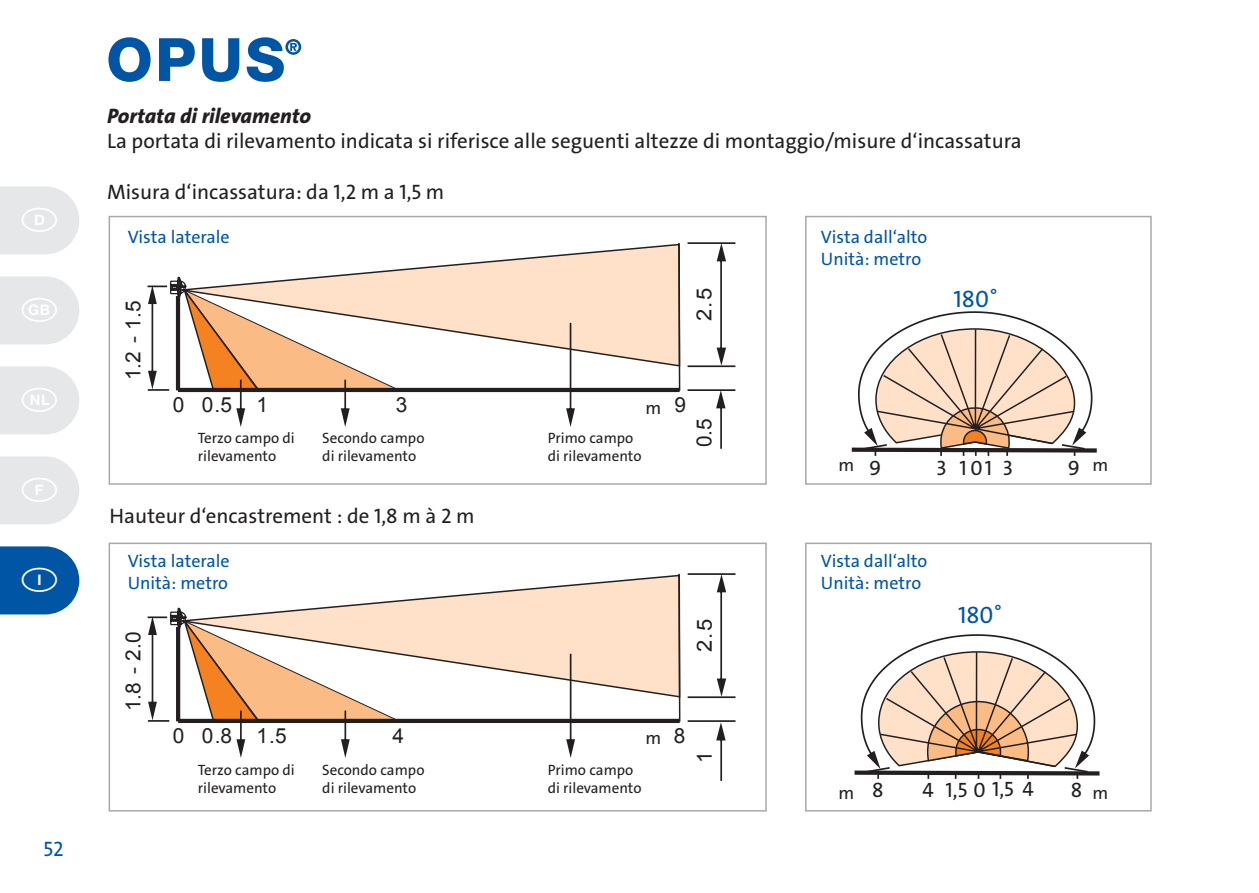
<style>
.page{position:relative;width:1259px;height:893px;background:#fff}
.page>*{position:absolute;margin:0;border:0;box-sizing:border-box;transform-origin:0 0}
.t1{font:24px "The Sans LP5 Plain";color:#0155a5}
.t2{font:21px "The Sans LP5 Plain";color:#231f20}
.t3{font:21px "Arial";color:#231f20}
.t4{font:21px "The Sans LP8 Ex Bld IT";color:#231f20}
.t5{font:21px "Arial";color:#231f20;scale:1.05 1}
.t6{font:21px "The Sans LP5 Plain";color:#0155a5}
.t7{font:18px/21.6px "The Sans LP5 Plain";color:#0155a5}
.t8{font:18px "The Sans LP5 Plain";color:#231f20}
.t9{font:15px/18px "The Sans LP5 Plain";color:#231f20}
.s1{font-size:21px}
</style>
<div class="page">
<svg style="left:108px;top:37px;width:193px;height:45px"></svg>
<svg style="left:326px;top:245px;width:355px;height:123px"></svg>
<hr style="left:178px;top:388px;width:501px;height:4px;background:#231f20">
<hr style="left:678px;top:243px;width:2px;height:148px;background:#231f20">
<hr style="left:687px;top:365px;width:48px;height:2px;background:#231f20">
<hr style="left:687px;top:389px;width:48px;height:2px;background:#231f20">
<hr style="left:687px;top:242px;width:48px;height:2px;background:#231f20">
<svg style="left:716px;top:244px;width:10px;height:122px"></svg>
<svg style="left:716px;top:391px;width:9px;height:58px"></svg>
<svg style="left:566px;top:323px;width:9px;height:104px"></svg>
<svg style="left:147px;top:276px;width:253px;height:151px"></svg>
<svg style="left:326px;top:575px;width:355px;height:123px"></svg>
<hr style="left:178px;top:719px;width:501px;height:4px;background:#231f20">
<hr style="left:678px;top:574px;width:2px;height:148px;background:#231f20">
<hr style="left:687px;top:696px;width:48px;height:2px;background:#231f20">
<hr style="left:687px;top:720px;width:48px;height:2px;background:#231f20">
<hr style="left:687px;top:573px;width:48px;height:2px;background:#231f20">
<svg style="left:717px;top:574px;width:9px;height:123px"></svg>
<svg style="left:566px;top:654px;width:9px;height:104px"></svg>
<svg style="left:148px;top:607px;width:252px;height:151px"></svg>
<svg style="left:716px;top:722px;width:9px;height:59px"></svg>
<div style="left:109px;top:216px;width:658px;height:269px;border:2px solid #a8a9ad"></div>
<svg style="left:851px;top:448px;width:245px;height:5px"></svg>
<svg style="left:858px;top:311px;width:234px;height:145px"></svg>
<div style="left:854px;top:770px;width:245px;height:5px;background:#231f20"></div>
<svg style="left:860px;top:634px;width:235px;height:145px"></svg>
<div style="left:805px;top:216px;width:346px;height:269px;border:2px solid #a8a9ad"></div>
<div style="left:109px;top:543px;width:658px;height:268px;border:2px solid #a8a9ad"></div>
<div style="left:805px;top:543px;width:346px;height:268px;border:2px solid #a8a9ad"></div>
<svg style="left:0;top:186px;width:79px;height:68px;background:#e8e9eb"></svg>
<svg style="left:0;top:276px;width:79px;height:68px;background:#e8e9eb"></svg>
<svg style="left:0;top:366px;width:79px;height:68px;background:#e8e9eb"></svg>
<svg style="left:0;top:456px;width:79px;height:68px;background:#e8e9eb"></svg>
<svg style="left:0;top:546px;width:79px;height:68px;background:#1864ad"></svg>
<p class="t6" style="left:44px;top:835px;width:21px">52</p>
<p class="t4" style="left:107px;top:102px;width:205px">Portata di rilevamento</p>
<p class="t2" style="left:107px;top:128px;width:916px">La portata di rilevamento indicata si riferisce alle seguenti altezze di montaggio/misure d‘incassatura</p>
<p class="t2" style="left:107px;top:178px;width:339px">Misura d‘incassatura: da 1,2 m a 1,5 m</p>
<p class="t7" style="left:128px;top:226px;width:103px">Vista laterale</p>
<p class="t7" style="left:821px;top:226px;width:108px">Vista dall‘alto<br>Unità: metro</p>
<p class="t3" style="left:119px;top:380px;width:82px;rotate:-90deg">1.2 - 1.5</p>
<p class="t5" style="left:690px;top:321px;width:33px;rotate:-90deg">2.5</p>
<p class="t3" style="left:173px;top:391px;width:97px">0 0.5 1</p>
<p class="t3" style="left:396px;top:391px;width:13px">3</p>
<p class="t3" style="left:674px;top:391px;width:13px">9</p>
<p class="t8" style="left:645px;top:396px;width:17px">m</p>
<p class="t1" style="left:953px;top:283px;width:46px">180˚</p>
<p class="t9" style="left:198px;top:429px;width:98px">Terzo campo di rilevamento</p>
<p class="t9" style="left:322px;top:429px;width:104px">Secondo campo di rilevamento</p>
<p class="t9" style="left:548px;top:429px;width:95px">Primo campo di rilevamento</p>
<p class="t2" style="left:110px;top:502px;width:366px">Hauteur d‘encastrement : de 1,8 m à 2 m</p>
<p class="t3" style="left:690px;top:447px;width:31px;rotate:-90deg">0.5</p>
<p class="t8" style="left:838px;top:454px;width:44px">m <span class="s1">9</span></p>
<p class="t2" style="left:936px;top:455px;width:78px">3 101 3</p>
<p class="t2" style="left:1067px;top:454px;width:42px">9 <sup>m</sup></p>
<p class="t7" style="left:128px;top:550px;width:103px">Vista laterale<br>Unità: metro</p>
<p class="t7" style="left:821px;top:550px;width:108px">Vista dall‘alto<br>Unità: metro</p>
<p class="t3" style="left:119px;top:711px;width:82px;rotate:-90deg">1.8 - 2.0</p>
<p class="t5" style="left:690px;top:651px;width:33px;rotate:-90deg">2.5</p>
<p class="t3" style="left:173px;top:722px;width:115px">0 0.8 1.5</p>
<p class="t3" style="left:392px;top:722px;width:13px">4</p>
<p class="t3" style="left:674px;top:722px;width:13px">8</p>
<p class="t8" style="left:645px;top:726px;width:17px">m</p>
<p class="t3" style="left:691px;top:763px;width:13px;rotate:-90deg">1</p>
<p class="t1" style="left:958px;top:599px;width:46px">180˚</p>
<p class="t9" style="left:198px;top:761px;width:98px">Terzo campo di rilevamento</p>
<p class="t9" style="left:322px;top:761px;width:104px">Secondo campo di rilevamento</p>
<p class="t9" style="left:548px;top:761px;width:95px">Primo campo di rilevamento</p>
<p class="t2" style="left:872px;top:776px;width:13px">8</p>
<p class="t2" style="left:922px;top:776px;width:113px">4 1,5 0 1,5 4</p>
<p class="t2" style="left:1070px;top:776px;width:13px">8</p>
<p class="t8" style="left:838px;top:781px;width:17px">m</p>
<p class="t8" style="left:1092px;top:781px;width:17px">m</p>
</div>
